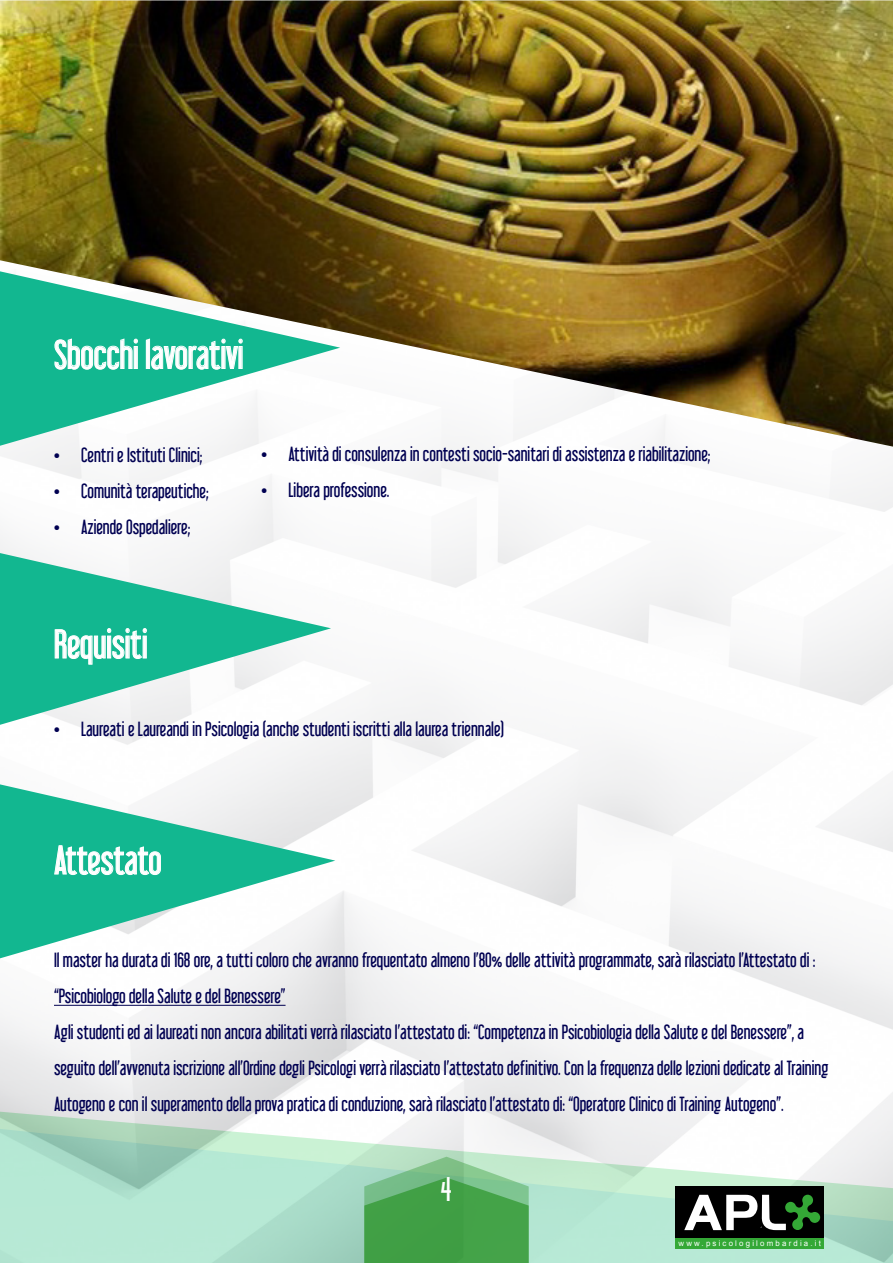
<style>
.page{position:relative;width:893px;height:1263px;background:#fff}
.page>*{position:absolute;margin:0;border:0;box-sizing:border-box;transform-origin:0 0}
.t1{font:36px "Libel Suit";color:#fff}
.t2{font:30px "Libel Suit";color:#fff}
.t3{font:18px/36px "Libel Suit";color:#000051}
.t4{font:7.8px "Arial";letter-spacing:.28em;color:#fff}
.s1{font-family:"Matias";font-size:15px}
</style>
<div class="page">
<img style="left:0;top:447px;width:893px;height:815px">
<svg style="left:364px;top:1157px;width:165px;height:106px;background:#5daf65"></svg>
<div style="left:676px;top:1187px;width:148px;height:51px;background:#000"></div>
<div style="left:676px;top:1238px;width:148px;height:11px;background:#34a836"></div>
<svg style="left:684px;top:1195px;width:136px;height:35px"></svg>
<svg style="left:0;top:784px;width:335px;height:174px"></svg>
<svg style="left:0;top:553px;width:331px;height:172px"></svg>
<img style="left:0;top:0;width:893px;height:447px">
<svg style="left:0;top:271px;width:340px;height:175px"></svg>
<hr style="left:54px;top:1005px;width:232px;height:1px;background:#000051">
<svg style="left:54px;top:338px;width:84px;height:32px;background:#4cc8ab"></svg>
<svg style="left:146px;top:338px;width:97px;height:32px;background:#4dc8ab"></svg>
<svg style="left:54px;top:628px;width:93px;height:37px;background:#49c7a9"></svg>
<svg style="left:54px;top:845px;width:107px;height:30px;background:#4dc8ab"></svg>
<p class="t1" style="left:54px;top:333px;width:191px">Sbocchi lavorativi</p>
<p class="t3" style="left:54px;top:436px;width:150px">• Centri e Istituti Clinici;</p>
<p class="t3" style="left:54px;top:472px;width:156px">• Comunità terapeutiche;</p>
<p class="t3" style="left:54px;top:508px;width:138px">• Aziende Ospedaliere;</p>
<p class="t3" style="left:261px;top:436px;width:450px">• Attività di consulenza in contesti socio-sanitari di assistenza e riabilitazione;</p>
<p class="t3" style="left:261px;top:472px;width:129px">• Libera professione.</p>
<p class="t1" style="left:54px;top:622px;width:95px">Requisiti</p>
<p class="t3" style="left:54px;top:711px;width:451px">• Laureati e Laureandi in Psicologia (anche studenti iscritti alla laurea triennale)</p>
<p class="t1" style="left:54px;top:838px;width:109px">Attestato</p>
<p class="t3" style="left:54px;top:942px;width:763px">Il master ha durata di 168 ore, a tutti coloro che avranno frequentato almeno l’80<span class="s1">%</span> delle attività programmate, sarà rilasciato l’Attestato di : “Psicobiologo della Salute e del Benessere”</p>
<p class="t3" style="left:54px;top:1014px;width:776px">Agli studenti ed ai laureati non ancora abilitati verrà rilasciato l’attestato di: “Competenza in Psicobiologia della Salute e del Benessere”, a seguito dell’avvenuta iscrizione all’Ordine degli Psicologi verrà rilasciato l’attestato definitivo. Con la frequenza delle lezioni dedicate al Training<br>Autogeno e con il superamento della prova pratica di conduzione, sarà rilasciato l’attestato di: “Operatore Clinico di Training Autogeno”.</p>
<h2 class="t2" style="left:441px;top:1172px;width:13px">4</h2>
<p class="t4" style="left:678px;top:1238px;width:144px">www.psicologilombardia.it</p>
</div>
